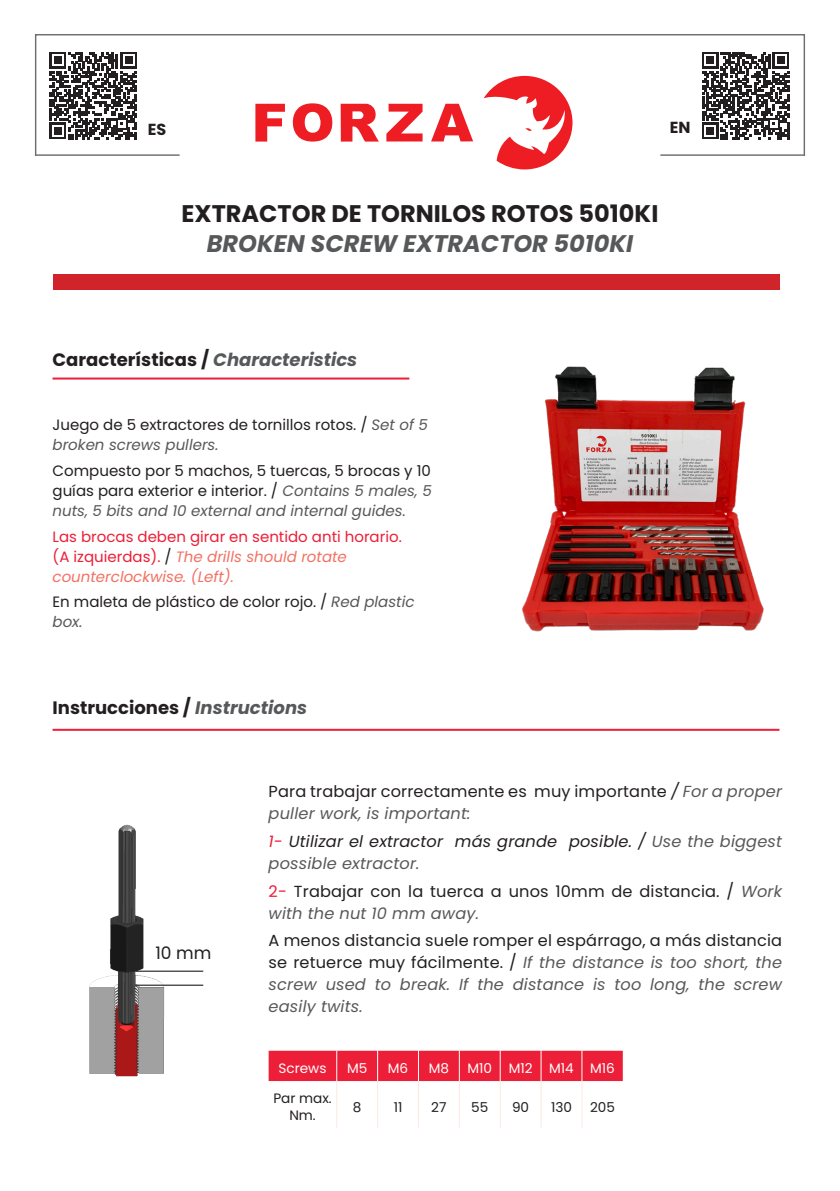
<style>
.page{position:relative;width:840px;height:1191px;background:#fff}
.page>*{position:absolute;margin:0;border:0;box-sizing:border-box;transform-origin:0 0}
.t1{font:700 24px "Poppins";color:#231f20}
.t2{font:italic 700 24px "Poppins";color:#57585a}
.t3{font:700 18px "Poppins";color:#231f20}
.t4{font:17.2px "Poppins";color:#231f20}
.t5{font:italic 16px/22px "Poppins";letter-spacing:.01em;color:#57585a;text-align:justify}
.t6{font:16px/22px "Poppins";letter-spacing:.01em;color:#231f20}
.t7{font:italic 16px/22px "Poppins";letter-spacing:.01em;color:#231f20}
.t8{font:700 16px "Poppins";color:#231f20}
.t9{font:15px/20px "Poppins";color:#231f20}
.t10{font:15px/20px "Poppins";color:#ed1e37}
.t11{font:13.6px/16.4px "Poppins";color:#231f20;text-align:center}
.t12{font:13.6px "Poppins";color:#fff}
.s1{font-style:italic;color:#57585a}
.s2{color:#231f20}
.s3{font-style:italic;color:#f27163}
.s4{font-style:italic}
.s5{color:#ed1e37}
.s6{color:#57585a}
.s7{font-style:normal;color:#231f20}
</style>
<div class="page">
<svg style="left:255px;top:104px;width:30px;height:38px"></svg>
<svg style="left:292px;top:103px;width:41px;height:39px"></svg>
<svg style="left:340px;top:104px;width:38px;height:38px"></svg>
<svg style="left:386px;top:104px;width:36px;height:37px"></svg>
<svg style="left:431px;top:104px;width:42px;height:37px"></svg>
<svg style="left:484px;top:76px;width:88px;height:93px"></svg>
<div style="left:35px;top:34px;width:769px;height:122px;border:1px solid #6c6d70"></div>
<div style="left:53px;top:274px;width:726px;height:16px;background:#d1232a"></div>
<hr style="left:35px;top:154px;width:144px;height:2px;background:#6c6d70">
<hr style="left:660px;top:154px;width:144px;height:2px;background:#6c6d70">
<hr style="left:53px;top:377px;width:356px;height:2px;background:#ed1e37">
<hr style="left:53px;top:729px;width:726px;height:2px;background:#ed1e37">
<img style="left:89px;top:824px;width:115px;height:253px">
<hr style="left:135px;top:970px;width:68px;height:1px;background:#231f20">
<hr style="left:135px;top:984px;width:68px;height:1px;background:#231f20">
<div style="left:268px;top:1050px;width:354px;height:31px;background:#ed1e37"></div>
<hr style="left:336px;top:1050px;width:1px;height:31px;background:#fff">
<hr style="left:377px;top:1050px;width:1px;height:31px;background:#fff">
<hr style="left:418px;top:1050px;width:1px;height:31px;background:#fff">
<hr style="left:458px;top:1050px;width:1px;height:31px;background:#fff">
<hr style="left:499px;top:1050px;width:1px;height:31px;background:#fff">
<hr style="left:540px;top:1050px;width:1px;height:31px;background:#fff">
<hr style="left:581px;top:1050px;width:1px;height:31px;background:#fff">
<hr style="left:336px;top:1081px;width:1px;height:46px;background:#fde8e1">
<hr style="left:377px;top:1081px;width:1px;height:46px;background:#fde8e1">
<hr style="left:418px;top:1081px;width:1px;height:46px;background:#fde8e1">
<hr style="left:458px;top:1081px;width:1px;height:46px;background:#fde8e1">
<hr style="left:499px;top:1081px;width:1px;height:46px;background:#fde8e1">
<hr style="left:540px;top:1081px;width:1px;height:46px;background:#fde8e1">
<hr style="left:581px;top:1081px;width:1px;height:46px;background:#fde8e1">
<img style="left:522px;top:366px;width:242px;height:266px">
<svg style="left:50px;top:52px;width:87px;height:87px"></svg>
<svg style="left:702px;top:52px;width:86px;height:87px"></svg>
<p class="t8" style="left:148px;top:120px;width:20px">ES</p>
<p class="t8" style="left:669px;top:118px;width:22px">EN</p>
<p class="t1" style="left:181px;top:199px;width:478px">EXTRACTOR DE TORNILOS ROTOS 5010KI</p>
<p class="t2" style="left:206px;top:229px;width:428px">BROKEN SCREW EXTRACTOR 5010KI</p>
<p class="t3" style="left:53px;top:349px;width:306px">Características / <span class="s1">Characteristics</span></p>
<p class="t9" style="left:53px;top:415px;width:377px">Juego de 5 extractores de tornillos rotos. / <span class="s1">Set of 5 broken screws pullers.</span></p>
<p class="t9" style="left:53px;top:461px;width:380px;text-align:justify">Compuesto por 5 machos, 5 tuercas, 5 brocas y 10 guías para exterior e interior. / <span class="s1">Contains 5 males, 5 nuts, 5 bits and 10 external and internal guides.</span></p>
<p class="t10" style="left:53px;top:526px;width:350px">Las brocas deben girar en sentido anti horario. (A izquierdas). <span class="s2">/</span> <span class="s3">The drills should rotate counterclockwise. (Left).</span></p>
<p class="t9" style="left:53px;top:592px;width:363px">En maleta de plástico de color rojo. / <span class="s1">Red plastic box.</span></p>
<p class="t3" style="left:53px;top:697px;width:256px">Instrucciones / <span class="s1">Instructions</span></p>
<p class="t4" style="left:155px;top:943px;width:57px">10 mm</p>
<p class="t6" style="left:268px;top:780px;width:514px">Para trabajar correctamente es muy importante <span class="s4">/</span> <span class="s1">For a proper puller work, is important:</span></p>
<p class="t7" style="left:268px;top:830px;width:514px"><span class="s5">1-</span> Utilizar el extractor más grande posible. / <span class="s6">Use the biggest possible extractor.</span></p>
<p class="t6" style="left:268px;top:880px;width:514px"><span class="s5">2-</span> Trabajar con la tuerca a unos 10mm de distancia. / <span class="s1">Work with the nut 10 mm away.</span></p>
<p class="t5" style="left:268px;top:929px;width:514px"><span class="s7">A menos distancia suele romper el espárrago, a más distancia se retuerce muy fácilmente. /</span> If the distance is too short, the screw used to break. If the distance is too long, the screw easily twits.</p>
<p class="t12" style="left:278px;top:1060px;width:49px">Screws</p>
<p class="t12" style="left:347px;top:1060px;width:22px">M5</p>
<p class="t12" style="left:387px;top:1060px;width:22px">M6</p>
<p class="t12" style="left:428px;top:1060px;width:22px">M8</p>
<p class="t12" style="left:467px;top:1060px;width:26px">M10</p>
<p class="t12" style="left:508px;top:1060px;width:25px">M12</p>
<p class="t12" style="left:549px;top:1060px;width:26px">M14</p>
<p class="t12" style="left:589px;top:1060px;width:26px">M16</p>
<p class="t11" style="left:273px;top:1090px;width:60px">Par max.<br>Nm.</p>
<p class="t11" style="left:352px;top:1098px;width:10px">8</p>
<p class="t11" style="left:393px;top:1098px;width:10px">11</p>
<p class="t11" style="left:431px;top:1098px;width:17px">27</p>
<p class="t11" style="left:471px;top:1098px;width:19px">55</p>
<p class="t11" style="left:512px;top:1098px;width:19px">90</p>
<p class="t11" style="left:550px;top:1098px;width:22px">130</p>
<p class="t11" style="left:589px;top:1098px;width:26px">205</p>
</div>
